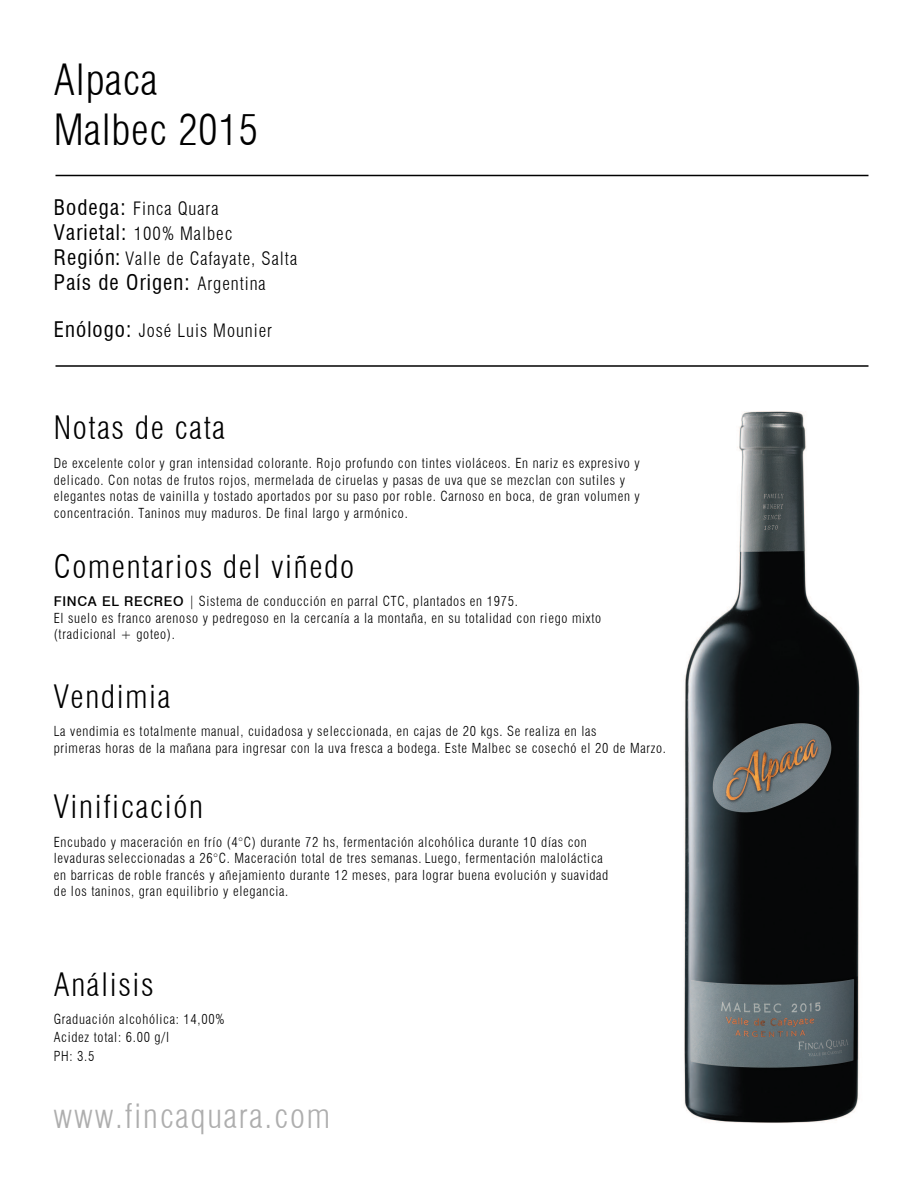
<style>
.page{position:relative;width:918px;height:1188px;background:#fff}
.page>*{position:absolute;margin:0;border:0;box-sizing:border-box;transform-origin:0 0}
.t1{font:300 condensed 42px/50.4px "Swiss 721 BT";letter-spacing:.015em;color:#000}
.t2{font:300 condensed 33.3px "Swiss 721 BT";letter-spacing:.055em;color:#aeaeae}
.t3{font:300 condensed 31.5px "Swiss 721 BT";letter-spacing:.055em;color:#000}
.t4{font:condensed 21px "Swiss 721 BT";letter-spacing:.05em;color:#000}
.t5{font:300 condensed 18px/25.2px "Swiss 721 BT";letter-spacing:.055em;color:#000}
.t6{font:300 condensed 13.5px/16.5px "Swiss 721 BT";letter-spacing:.055em;color:#000}
.s1{font-weight:400;font-size:21px}
.s2{font-weight:300;font-size:18px}
.s3{font-weight:500;font-stretch:normal}
</style>
<div class="page">
<img style="left:684px;top:411px;width:176px;height:712px">
<hr style="left:56px;top:365px;width:812px;height:2px;background:#000">
<hr style="left:56px;top:175px;width:812px;height:1px;background:#000">
<h1 class="t1" style="left:54px;top:55px;width:206px">Alpaca<br>Malbec 2015</h1>
<h3 class="t5" style="left:54px;top:195px;width:245px"><span class="s1">Bodega:</span> Finca Quara<br><span class="s1">Varietal:</span> 100% Malbec<br><span class="s1">Región:</span> Valle de Cafayate, Salta</h3>
<h3 class="t4" style="left:54px;top:270px;width:214px">País de Origen: <span class="s2">Argentina</span></h3>
<h3 class="t5" style="left:54px;top:318px;width:220px"><span class="s1">Enólogo:</span> José Luis Mounier</h3>
<h3 class="t3" style="left:54px;top:409px;width:173px">Notas de cata</h3>
<p class="t6" style="left:54px;top:455px;width:588px">De excelente color y gran intensidad colorante. Rojo profundo con tintes violáceos. En nariz es expresivo y delicado. Con notas de frutos rojos, mermelada de ciruelas y pasas de uva que se mezclan con sutiles y elegantes notas de vainilla y tostado aportados por su paso por roble. Carnoso en boca, de gran volumen y concentración. Taninos muy maduros. De final largo y armónico.</p>
<h3 class="t3" style="left:54px;top:547px;width:302px">Comentarios del viñedo</h3>
<p class="t6" style="left:54px;top:593px;width:549px"><span class="s3">FINCA EL RECREO</span> | Sistema de conducción en parral CTC, plantados en 1975.<br>El suelo es franco arenoso y pedregoso en la cercanía a la montaña, en su totalidad con riego mixto (tradicional + goteo).</p>
<h3 class="t3" style="left:54px;top:677px;width:118px">Vendimia</h3>
<p class="t6" style="left:54px;top:723px;width:614px">La vendimia es totalmente manual, cuidadosa y seleccionada, en cajas de 20 kgs. Se realiza en las<br>primeras horas de la mañana para ingresar con la uva fresca a bodega. Este Malbec se cosechó el 20 de Marzo.</p>
<h3 class="t3" style="left:54px;top:788px;width:151px">Vinificación</h3>
<p class="t6" style="left:54px;top:834px;width:556px">Encubado y maceración en frío (4°C) durante 72 hs, fermentación alcohólica durante 10 días con levaduras seleccionadas a 26°C. Maceración total de tres semanas. Luego, fermentación maloláctica en barricas de roble francés y añejamiento durante 12 meses, para lograr buena evolución y suavidad de los taninos, gran equilibrio y elegancia.</p>
<h3 class="t3" style="left:54px;top:965px;width:101px">Análisis</h3>
<p class="t6" style="left:54px;top:1010px;width:172px;line-height:17.9px">Graduación alcohólica: 14,00%<br>Acidez total: 6.00 g/l</p>
<p class="t6" style="left:54px;top:1048px;width:42px">PH: 3.5</p>
<h2 class="t2" style="left:54px;top:1096px;width:278px">www.fincaquara.com</h2>
</div>
